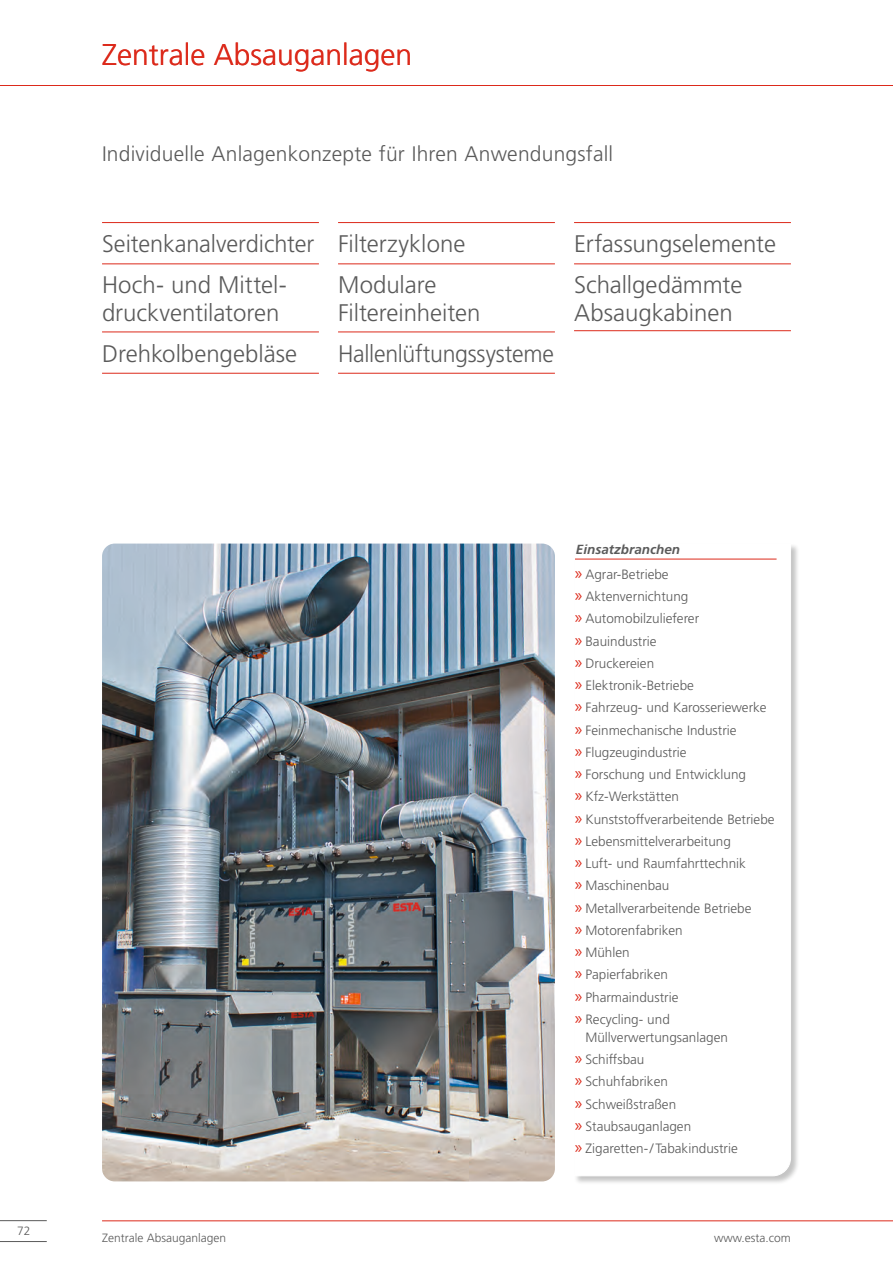
<style>
.page{position:relative;width:893px;height:1263px;background:#fff}
.page>*{position:absolute;margin:0;border:0;box-sizing:border-box;transform-origin:0 0}
.t1{font:300 30px "Frutiger LT Std";color:#dc2a1b}
.t2{font:300 24px/41px "Frutiger LT Std";letter-spacing:-.005em;color:#5a5a5a}
.t3{font:300 21px "Frutiger LT Std";letter-spacing:.01em;color:#5a5a5a}
.t4{font:300 13.5px/22.2px "Frutiger LT Std";color:#5a5a5a}
.t5{font:italic 700 13.5px/24.5px "Frutiger LT Std";color:#5a5a5a}
.t6{font:300 12px "Frutiger LT Std";color:#5a5a5a}
.s1{font-family:"Myriad Pro";font-weight:400;font-style:normal;font-size:18px;color:#dc2a1b}
.s2{font-weight:300;font-style:normal}
.s3{font-family:"Myriad Pro";font-weight:400;font-size:18px;color:#dc2a1b}
</style>
<div class="page">
<hr style="left:0;top:1220px;width:47px;height:1px;background:#5a5a5a">
<hr style="left:0;top:1241px;width:47px;height:1px;background:#5a5a5a">
<hr style="left:102px;top:1220px;width:791px;height:1px;background:#dc2a1b">
<img style="left:102px;top:544px;width:453px;height:637px">
<hr style="left:0;top:85px;width:893px;height:1px;background:#dc2a1b">
<hr style="left:102px;top:222px;width:217px;height:1px;background:#dc2a1b">
<hr style="left:102px;top:263px;width:217px;height:1px;background:#dc2a1b">
<hr style="left:102px;top:332px;width:217px;height:1px;background:#dc2a1b">
<hr style="left:102px;top:373px;width:217px;height:1px;background:#dc2a1b">
<hr style="left:574px;top:222px;width:217px;height:1px;background:#dc2a1b">
<hr style="left:574px;top:263px;width:217px;height:1px;background:#dc2a1b">
<hr style="left:574px;top:330px;width:217px;height:1px;background:#dc2a1b">
<hr style="left:338px;top:222px;width:217px;height:1px;background:#dc2a1b">
<hr style="left:338px;top:263px;width:217px;height:1px;background:#dc2a1b">
<hr style="left:338px;top:332px;width:217px;height:1px;background:#dc2a1b">
<hr style="left:338px;top:373px;width:217px;height:1px;background:#dc2a1b">
<div style="left:573px;top:543px;width:227px;height:642px;background:#131413;opacity:.25"></div>
<svg style="left:574px;top:543px;width:217px;height:633px"></svg>
<p class="t6" style="left:17px;top:1224px;width:15px">72</p>
<h1 class="t1" style="left:102px;top:38px;width:312px">Zentrale Absauganlagen</h1>
<h3 class="t3" style="left:102px;top:142px;width:513px">Individuelle Anlagenkonzepte für Ihren Anwendungsfall</h3>
<h2 class="t2" style="left:102px;top:223px;width:214px">Seitenkanalverdichter<br>Hoch- und Mittel-</h2>
<h2 class="t2" style="left:102px;top:293px;width:197px">druckventilatoren<br>Drehkolbengebläse</h2>
<h2 class="t2" style="left:338px;top:223px;width:129px">Filterzyklone<br>Modulare</h2>
<h2 class="t2" style="left:338px;top:293px;width:217px">Filtereinheiten<br>Hallenlüftungssysteme</h2>
<h2 class="t2" style="left:574px;top:223px;width:204px">Erfassungselemente<br>Schallgedämmte</h2>
<h2 class="t2" style="left:574px;top:293px;width:160px">Absaugkabinen</h2>
<p class="t6" style="left:102px;top:1231px;width:126px">Zentrale Absauganlagen</p>
<p class="t5" style="left:575px;top:538px;width:107px">Einsatzbranchen <span class="s1">»</span> <span class="s2">Agrar-Betriebe</span></p>
<p class="t4" style="left:575px;top:585px;width:201px"><span class="s3">»</span> Aktenvernichtung<br><span class="s3">»</span> Automobilzulieferer<br><span class="s3">»</span> Bauindustrie<br><span class="s3">»</span> Druckereien<br><span class="s3">»</span> Elektronik-Betriebe<br><span class="s3">»</span> Fahrzeug- und Karosseriewerke <span class="s3">»</span> Feinmechanische Industrie<br><span class="s3">»</span> Flugzeugindustrie<br><span class="s3">»</span> Forschung und Entwicklung<br><span class="s3">»</span> Kfz-Werkstätten<br><span class="s3">»</span> Kunststoffverarbeitende Betriebe <span class="s3">»</span> Lebensmittelverarbeitung<br><span class="s3">»</span> Luft- und Raumfahrttechnik<br><span class="s3">»</span> Maschinenbau<br><span class="s3">»</span> Metallverarbeitende Betriebe<br><span class="s3">»</span> Motorenfabriken<br><span class="s3">»</span> Mühlen<br><span class="s3">»</span> Papierfabriken<br><span class="s3">»</span> Pharmaindustrie<br><span class="s3">»</span> Recycling- und</p>
<p class="t4" style="left:575px;top:1026px;width:165px;text-indent:11px">Müllverwertungsanlagen <span class="s3">»</span> Schiffsbau<br><span class="s3">»</span> Schuhfabriken<br><span class="s3">»</span> Schweißstraßen<br><span class="s3">»</span> Staubsauganlagen<br><span class="s3">»</span> Zigaretten-/ Tabakindustrie</p>
<p class="t6" style="left:714px;top:1231px;width:78px">www.esta.com</p>
</div>
